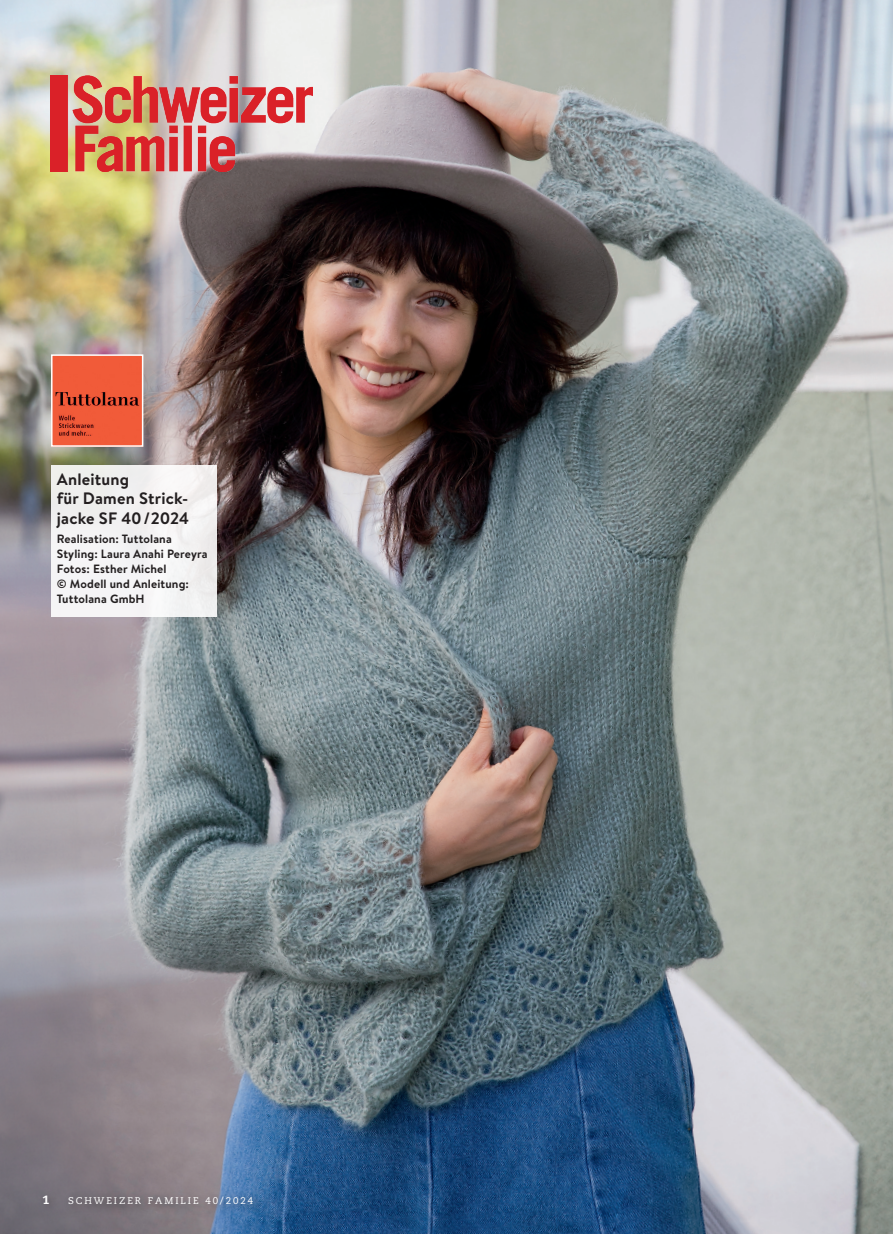
<style>
.page{position:relative;width:893px;height:1234px;background:#fff}
.page>*{position:absolute;margin:0;border:0;box-sizing:border-box;transform-origin:0 0}
.t1{font:700 16.5px/19.5px "Brandon Text";letter-spacing:.01em;color:#231f20}
.t2{font:700 12px/15px "Brandon Text";letter-spacing:.01em;color:#231f20}
.t3{font:800 12px "Caecilia";color:#fff}
.t4{font:9.75px "Caecilia";letter-spacing:.2em;color:#fff}
</style>
<div class="page">
<img style="left:0;top:0;width:893px;height:1233px">
<img style="left:54px;top:357px;width:86px;height:86px">
<div style="left:51px;top:354px;width:92px;height:92px;border:2px solid #fff"></div>
<div style="left:51px;top:465px;width:166px;height:151px;background:#f4f3f4"></div>
<img style="left:51px;top:76px;width:261px;height:96px">
<div style="left:38px;top:1189px;width:22px;height:26px;background:#706c75"></div>
<div style="left:63px;top:1190px;width:201px;height:25px;background:#231f20;opacity:.75"></div>
<h1 class="t1" style="left:57px;top:469px;width:134px">Anleitung<br>für Damen Strick&shy;jacke SF 40/2024</h1>
<p class="t2" style="left:57px;top:531px;width:152px">Realisation: Tuttolana<br>Styling: Laura Anahi Pereyra<br>Fotos: Esther Michel<br>© Modell und Anleitung:<br>Tuttolana GmbH</p>
<p class="t3" style="left:43px;top:1192px;width:9px">1</p>
<p class="t4" style="left:68px;top:1194px;width:187px">SCHWEIZER FAMILIE 40/2024</p>
</div>
